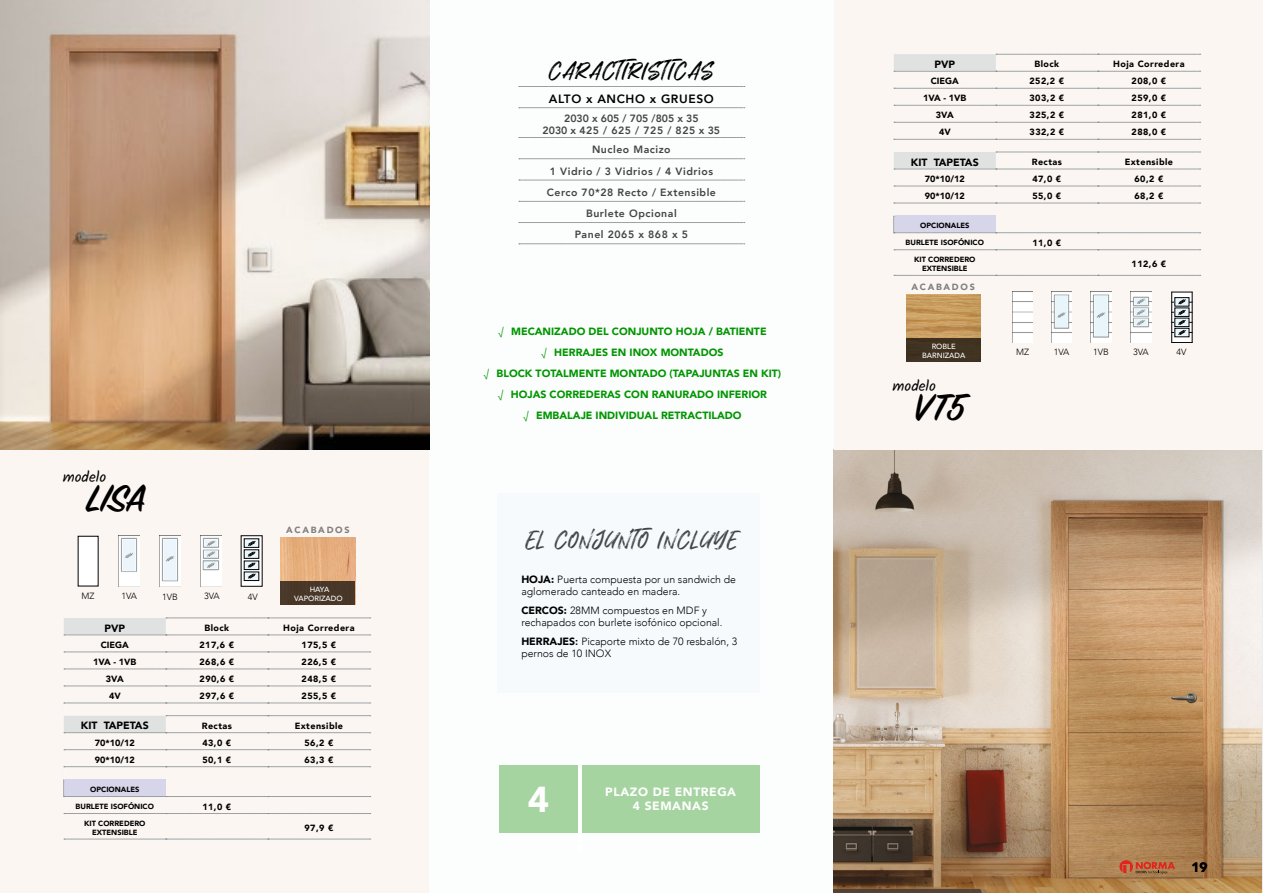
<style>
.page{position:relative;width:1263px;height:893px;background:#fff}
.page>*{position:absolute;margin:0;border:0;box-sizing:border-box;transform-origin:0 0}
.t1{font:600 42px "Sign Painter House Script";color:#000}
.t2{font:900 36px "Avenir";color:#fff}
.t3{font:25.5px "Hiatus";letter-spacing:.05em;color:#414545}
.t4{font:25.5px "Hiatus";letter-spacing:.06em;color:#000}
.t5{font:15px "Kalam";color:#000}
.t6{font:900 13.5px "Avenir";color:#000}
.t7{font:900 12px/14.4px "Avenir";letter-spacing:.05em;color:#fff;text-align:center}
.t8{font:800 12px "Avenir";letter-spacing:.05em;color:#000}
.t9{font:300 10.5px/12.6px "Avenir";color:#000}
.t10{font:900 10.5px/21px "Avenir";color:#009600;text-align:center}
.t11{font:800 10.5px/21.3px "Avenir";letter-spacing:.05em;color:#414545;text-align:center}
.t12{font:800 10.5px/12px "Avenir";color:#414545;text-align:center}
.t13{font:900 10.5px "Avenir";color:#000}
.t14{font:900 9px "Avenir";letter-spacing:.05em;color:#000}
.t15{font:300 9px "Avenir";color:#000}
.t16{font:900 9px "Avenir";letter-spacing:.19em;color:#7e7e7d}
.t17{font:900 7.5px/9px "Avenir";color:#000;text-align:center}
.t18{font:500 7.5px/9px "Avenir";color:#fff;text-align:center}
.s1{font-weight:400}
.s2{font-weight:900}
.s3{font-weight:800}
</style>
<div class="page">
<div style="left:0;top:449px;width:429px;height:444px;background:#fbf6f2"></div>
<div style="left:429px;top:0;width:404px;height:893px;background:#f9fbfb"></div>
<img style="left:833px;top:449px;width:429px;height:444px">
<svg style="left:1119px;top:860px;width:56px;height:14px"></svg>
<div style="left:834px;top:0;width:429px;height:449px;background:#fbf6f2"></div>
<img style="left:0;top:0;width:429px;height:449px">
<svg style="left:64px;top:749px;width:307px;height:1px"></svg>
<svg style="left:64px;top:766px;width:307px;height:31px"></svg>
<svg style="left:64px;top:813px;width:307px;height:1px"></svg>
<svg style="left:64px;top:839px;width:307px;height:1px"></svg>
<svg style="left:64px;top:618px;width:307px;height:115px"></svg>
<svg style="left:519px;top:159px;width:226px;height:1px"></svg>
<svg style="left:519px;top:180px;width:226px;height:1px"></svg>
<svg style="left:519px;top:201px;width:226px;height:1px"></svg>
<svg style="left:519px;top:222px;width:226px;height:1px"></svg>
<svg style="left:519px;top:244px;width:226px;height:1px"></svg>
<svg style="left:519px;top:86px;width:226px;height:1px"></svg>
<svg style="left:519px;top:107px;width:226px;height:1px"></svg>
<svg style="left:519px;top:137px;width:226px;height:1px"></svg>
<div style="left:499px;top:765px;width:261px;height:68px;background:#a5d4a1"></div>
<div style="left:78px;top:536px;width:20px;height:50px;background:#fff"></div>
<img style="left:119px;top:537px;width:21px;height:49px">
<img style="left:200px;top:536px;width:21px;height:50px">
<img style="left:160px;top:537px;width:20px;height:50px">
<img style="left:1012px;top:292px;width:21px;height:51px">
<img style="left:1051px;top:292px;width:21px;height:51px">
<img style="left:1131px;top:293px;width:21px;height:50px">
<img style="left:1091px;top:293px;width:20px;height:50px">
<hr style="left:578px;top:765px;width:3px;height:86px;background:#fff">
<svg style="left:894px;top:186px;width:307px;height:1px"></svg>
<svg style="left:893px;top:203px;width:308px;height:31px"></svg>
<svg style="left:894px;top:250px;width:307px;height:1px"></svg>
<svg style="left:894px;top:275px;width:307px;height:1px"></svg>
<svg style="left:893px;top:54px;width:308px;height:116px"></svg>
<img style="left:281px;top:537px;width:74px;height:44px">
<div style="left:281px;top:581px;width:74px;height:24px;background:#483728"></div>
<img style="left:906px;top:294px;width:74px;height:68px">
<div style="left:906px;top:338px;width:74px;height:23px;background:#403321"></div>
<svg style="left:1172px;top:304px;width:20px;height:38px"></svg>
<hr style="left:1171px;top:292px;width:1px;height:51px;background:#000">
<hr style="left:1192px;top:292px;width:1px;height:51px;background:#000">
<svg style="left:1172px;top:342px;width:20px;height:1px"></svg>
<svg style="left:1172px;top:292px;width:20px;height:12px"></svg>
<svg style="left:1172px;top:310px;width:20px;height:25px"></svg>
<svg style="left:243px;top:538px;width:17px;height:46px"></svg>
<div style="left:244px;top:572px;width:15px;height:8px;background:#ebf7fc"></div>
<div style="left:244px;top:572px;width:15px;height:9px;border:1px solid #000"></div>
<div style="left:244px;top:561px;width:15px;height:9px;background:#ebf7fc"></div>
<div style="left:244px;top:561px;width:15px;height:9px;border:1px solid #000"></div>
<div style="left:244px;top:550px;width:15px;height:8px;background:#ebf7fc"></div>
<div style="left:244px;top:539px;width:15px;height:8px;background:#ebf7fc"></div>
<svg style="left:248px;top:541px;width:8px;height:38px"></svg>
<h3 class="t5" style="left:63px;top:466px;width:45px">modelo</h3>
<h1 class="t1" style="left:86px;top:473px;width:60px">LISA</h1>
<p class="t15" style="left:82px;top:591px;width:15px">MZ</p>
<p class="t15" style="left:121px;top:591px;width:17px">1VA</p>
<p class="t15" style="left:162px;top:591px;width:17px">1VB</p>
<p class="t15" style="left:204px;top:591px;width:17px">3VA</p>
<p class="t15" style="left:248px;top:591px;width:12px">4V</p>
<p class="t16" style="left:286px;top:522px;width:65px">ACABADOS</p>
<p class="t18" style="left:294px;top:585px;width:50px">HAYA<br>VAPORIZADO</p>
<p class="t13" style="left:104px;top:619px;width:22px">PVP</p>
<p class="t14" style="left:204px;top:620px;width:26px">Block</p>
<p class="t14" style="left:283px;top:620px;width:73px">Hoja Corredera</p>
<p class="t14" style="left:101px;top:637px;width:30px">CIEGA</p>
<p class="t14" style="left:200px;top:637px;width:36px">217,6 €</p>
<p class="t14" style="left:302px;top:637px;width:36px">175,5 €</p>
<p class="t14" style="left:93px;top:654px;width:45px">1VA - 1VB</p>
<p class="t14" style="left:200px;top:654px;width:36px">268,6 €</p>
<p class="t14" style="left:302px;top:654px;width:36px">226,5 €</p>
<p class="t14" style="left:106px;top:671px;width:19px">3VA</p>
<p class="t14" style="left:200px;top:671px;width:36px">290,6 €</p>
<p class="t14" style="left:302px;top:671px;width:36px">248,5 €</p>
<p class="t14" style="left:109px;top:688px;width:13px">4V</p>
<p class="t14" style="left:200px;top:688px;width:36px">297,6 €</p>
<p class="t14" style="left:302px;top:688px;width:36px">255,5 €</p>
<p class="t13" style="left:81px;top:717px;width:69px">KIT TAPETAS</p>
<p class="t14" style="left:202px;top:718px;width:32px">Rectas</p>
<p class="t14" style="left:295px;top:718px;width:50px">Extensible</p>
<p class="t14" style="left:95px;top:735px;width:41px">70*10/12</p>
<p class="t14" style="left:202px;top:735px;width:30px">43,0 €</p>
<p class="t14" style="left:304px;top:735px;width:30px">56,2 €</p>
<p class="t14" style="left:95px;top:752px;width:41px">90*10/12</p>
<p class="t14" style="left:202px;top:752px;width:30px">50,1 €</p>
<p class="t14" style="left:304px;top:752px;width:30px">63,3 €</p>
<p class="t17" style="left:90px;top:784px;width:51px">OPCIONALES</p>
<p class="t17" style="left:76px;top:801px;width:80px">BURLETE ISOFÓNICO</p>
<p class="t14" style="left:202px;top:799px;width:30px">11,0 €</p>
<p class="t17" style="left:84px;top:818px;width:63px">KIT CORREDERO<br>EXTENSIBLE</p>
<p class="t14" style="left:304px;top:820px;width:30px">97,9 €</p>
<h3 class="t4" style="left:549px;top:59px;width:166px">CARACTIRISTICAS</h3>
<p class="t13" style="left:934px;top:55px;width:22px">PVP</p>
<p class="t14" style="left:1034px;top:56px;width:26px">Block</p>
<p class="t14" style="left:1113px;top:56px;width:73px">Hoja Corredera</p>
<p class="t14" style="left:931px;top:73px;width:30px">CIEGA</p>
<p class="t14" style="left:1029px;top:73px;width:36px">252,2 €</p>
<p class="t14" style="left:1131px;top:73px;width:36px">208,0 €</p>
<p class="t14" style="left:923px;top:90px;width:45px">1VA - 1VB</p>
<p class="t14" style="left:1029px;top:90px;width:36px">303,2 €</p>
<p class="t14" style="left:1131px;top:90px;width:36px">259,0 €</p>
<p class="t14" style="left:936px;top:107px;width:19px">3VA</p>
<p class="t14" style="left:1029px;top:107px;width:36px">325,2 €</p>
<p class="t14" style="left:1131px;top:107px;width:36px">281,0 €</p>
<p class="t14" style="left:939px;top:124px;width:13px">4V</p>
<p class="t14" style="left:1029px;top:124px;width:36px">332,2 €</p>
<p class="t14" style="left:1131px;top:124px;width:36px">288,0 €</p>
<p class="t13" style="left:911px;top:153px;width:69px">KIT TAPETAS</p>
<p class="t14" style="left:1032px;top:154px;width:32px">Rectas</p>
<p class="t14" style="left:1125px;top:154px;width:50px">Extensible</p>
<p class="t14" style="left:925px;top:171px;width:41px">70*10/12</p>
<p class="t14" style="left:1032px;top:171px;width:30px">47,0 €</p>
<p class="t14" style="left:1134px;top:171px;width:30px">60,2 €</p>
<p class="t14" style="left:925px;top:188px;width:41px">90*10/12</p>
<p class="t14" style="left:1032px;top:188px;width:30px">55,0 €</p>
<p class="t14" style="left:1134px;top:188px;width:30px">68,2 €</p>
<p class="t17" style="left:920px;top:221px;width:51px">OPCIONALES</p>
<p class="t17" style="left:905px;top:238px;width:80px">BURLETE ISOFÓNICO</p>
<p class="t14" style="left:1032px;top:235px;width:30px">11,0 €</p>
<p class="t17" style="left:914px;top:254px;width:63px">KIT CORREDERO<br>EXTENSIBLE</p>
<p class="t14" style="left:1131px;top:256px;width:36px">112,6 €</p>
<h3 class="t8" style="left:549px;top:90px;width:166px">ALTO x ANCHO x GRUESO</h3>
<p class="t12" style="left:543px;top:112px;width:179px">2030 x 605 / 705 /805 x 35<br>2030 x 425 / 625 / 725 / 825 x 35</p>
<p class="t11" style="left:547px;top:139px;width:171px">Nucleo Macizo<br>1 Vidrio / 3 Vidrios / 4 Vidrios<br>Cerco 70*28 Recto / Extensible<br>Burlete Opcional<br>Panel 2065 x 868 x 5</p>
<p class="t10" style="left:484px;top:320px;width:299px"><span class="s1">√</span> MECANIZADO DEL CONJUNTO HOJA / BATIENTE<br><span class="s1">√</span> HERRAJES EN INOX MONTADOS<br><span class="s1">√</span> BLOCK TOTALMENTE MONTADO (TAPAJUNTAS EN KIT) <span class="s1">√</span> HOJAS CORREDERAS CON RANURADO INFERIOR<br><span class="s1">√</span> EMBALAJE INDIVIDUAL RETRACTILADO</p>
<h3 class="t3" style="left:526px;top:528px;width:213px">EL CONJUNTO INCLUYE</h3>
<p class="t9" style="left:521px;top:573px;width:216px"><span class="s2">HOJA:</span> Puerta compuesta por un sandwich de aglomerado canteado en madera.</p>
<p class="t9" style="left:521px;top:604px;width:203px"><span class="s2">CERCOS:</span> 28MM compuestos en MDF y rechapados con burlete isofónico opcional.</p>
<p class="t9" style="left:521px;top:635px;width:217px;line-height:12px"><span class="s2">HERRAJES</span><span class="s3">:</span> Picaporte mixto de 70 resbalón, 3 pernos de 10 INOX</p>
<h2 class="t2" style="left:528px;top:769px;width:23px">4</h2>
<h3 class="t7" style="left:605px;top:784px;width:133px">PLAZO DE ENTREGA<br>4 SEMANAS</h3>
<p class="t16" style="left:911px;top:279px;width:65px">ACABADOS</p>
<p class="t18" style="left:922px;top:342px;width:45px">ROBLE<br>BARNIZADA</p>
<h3 class="t5" style="left:892px;top:375px;width:45px">modelo</h3>
<h1 class="t1" style="left:914px;top:382px;width:51px">VT5</h1>
<p class="t15" style="left:1016px;top:347px;width:15px">MZ</p>
<p class="t15" style="left:1054px;top:347px;width:17px">1VA</p>
<p class="t15" style="left:1093px;top:347px;width:17px">1VB</p>
<p class="t15" style="left:1133px;top:347px;width:17px">3VA</p>
<p class="t15" style="left:1176px;top:347px;width:12px">4V</p>
<h3 class="t6" style="left:1191px;top:856px;width:17px">19</h3>
</div>
